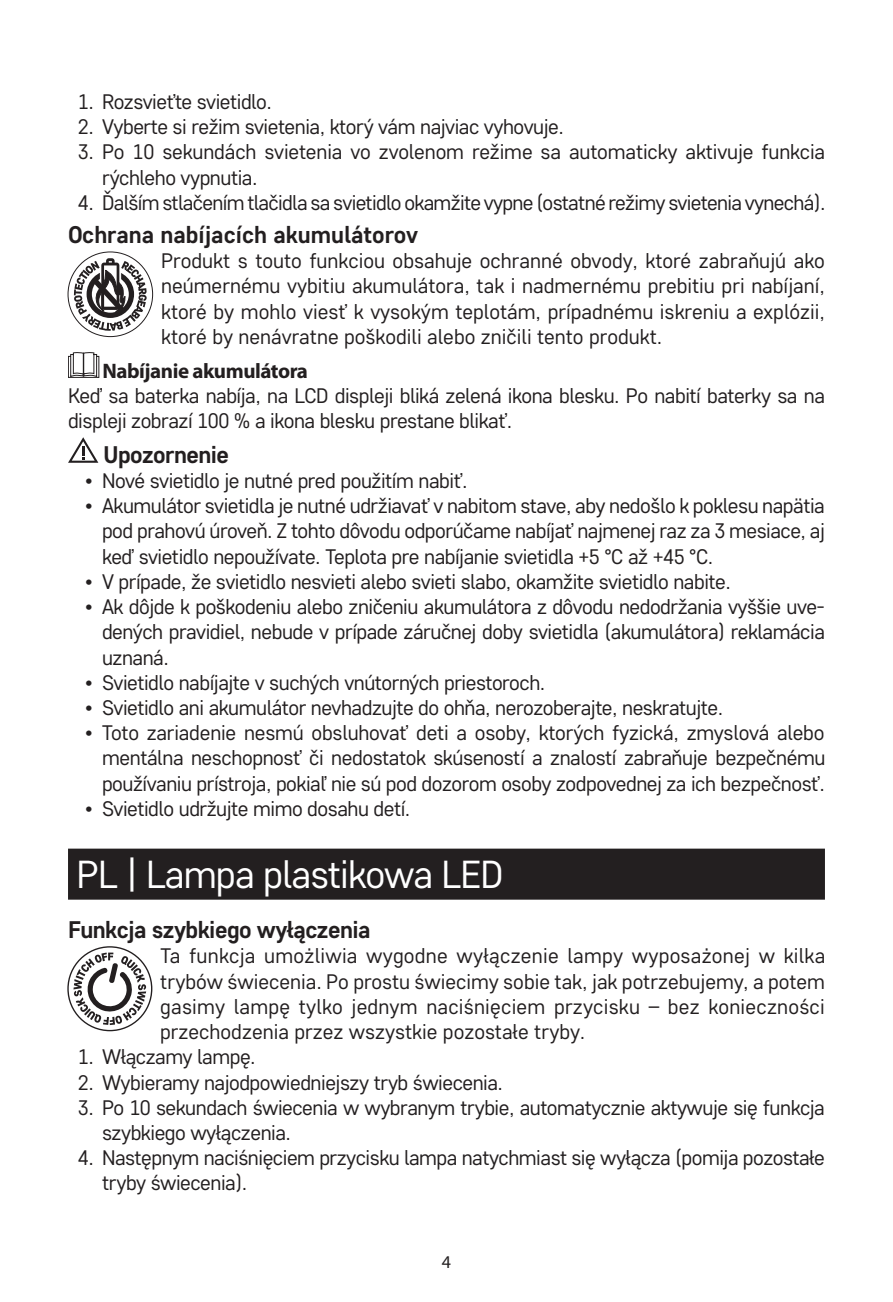
<style>
.page{position:relative;width:893px;height:1302px;background:#fff}
.page>*{position:absolute;margin:0;border:0;box-sizing:border-box;transform-origin:0 0}
.t1{font:39px "Core Sans D35";letter-spacing:-.02em;color:#fff}
.t2{font:700 24px "Core Sans D55";letter-spacing:-.02em;color:#231f20}
.t3{font:700 24px "Core Sans D55";color:#231f20}
.t4{font:21px/25.2px "Core Sans D35";letter-spacing:-.02em;color:#231f20;text-align:justify}
.t5{font:700 21px "Myriad Pro";letter-spacing:-.02em;color:#231f20}
.t6{font:18px "Myriad Pro";color:#231f20}
</style>
<div class="page">
<div style="left:68px;top:848px;width:757px;height:51px;background:#231f20"></div>
<svg style="left:68px;top:252px;width:85px;height:84px"></svg>
<svg style="left:74px;top:258px;width:73px;height:73px"></svg>
<svg style="left:68px;top:352px;width:31px;height:25px"></svg>
<svg style="left:68px;top:437px;width:30px;height:25px"></svg>
<svg style="left:68px;top:946px;width:84px;height:84px"></svg>
<svg style="left:73px;top:952px;width:73px;height:72px"></svg>
<p class="t4" style="left:78px;top:88px;width:196px">1. Rozsvieťte svietidlo.</p>
<p class="t4" style="left:78px;top:113px;width:487px">2. Vyberte si režim svietenia, ktorý vám najviac vyhovuje.</p>
<p class="t4" style="left:102px;top:139px;width:725px;text-indent:-24px">3. Po 10 sekundách svietenia vo zvolenom režime sa automaticky aktivuje funkcia rýchleho vypnutia.</p>
<p class="t4" style="left:78px;top:189px;width:749px">4. Ďalším stlačením tlačidla sa svietidlo okamžite vypne (ostatné režimy svietenia vynechá).</p>
<p class="t3" style="left:68px;top:219px;width:352px">Ochrana nabíjacích akumulátorov</p>
<p class="t4" style="left:161px;top:247px;width:665px">Produkt s touto funkciou obsahuje ochranné obvody, ktoré zabraňujú ako neúmernému vybitiu akumulátora, tak i nadmernému prebitiu pri nabíjaní, ktoré by mohlo viesť k vysokým teplotám, prípadnému iskreniu a explózii, ktoré by nenávratne poškodili alebo zničili tento produkt.</p>
<p class="t5" style="left:103px;top:357px;width:207px">Nabíjanie akumulátora</p>
<p class="t4" style="left:68px;top:382px;width:758px">Keď sa baterka nabíja, na LCD displeji bliká zelená ikona blesku. Po nabití baterky sa na displeji zobrazí 100 % a ikona blesku prestane blikať.</p>
<p class="t2" style="left:104px;top:438px;width:127px">Upozornenie</p>
<p class="t4" style="left:85px;top:467px;width:384px">• Nové svietidlo je nutné pred použitím nabiť.</p>
<p class="t4" style="left:102px;top:492px;width:724px;text-indent:-17px">• Akumulátor svietidla je nutné udržiavať v nabitom stave, aby nedošlo k poklesu napätia pod prahovú úroveň. Z tohto dôvodu odporúčame nabíjať najmenej raz za 3 mesiace, aj keď svietidlo nepoužívate. Teplota pre nabíjanie svietidla +5 °C až +45 °C.</p>
<p class="t4" style="left:85px;top:568px;width:647px">• V prípade, že svietidlo nesvieti alebo svieti slabo, okamžite svietidlo nabite.</p>
<p class="t4" style="left:102px;top:593px;width:724px;text-indent:-17px">• Ak dôjde k poškodeniu alebo zničeniu akumulátora z dôvodu nedodržania vyššie uve&shy;dených pravidiel, nebude v prípade záručnej doby svietidla (akumulátora) reklamácia uznaná.</p>
<p class="t4" style="left:85px;top:669px;width:462px">• Svietidlo nabíjajte v suchých vnútorných priestoroch.</p>
<p class="t4" style="left:85px;top:694px;width:640px">• Svietidlo ani akumulátor nevhadzujte do ohňa, nerozoberajte, neskratujte.</p>
<p class="t4" style="left:102px;top:719px;width:725px;text-indent:-17px">• Toto zariadenie nesmú obsluhovať deti a osoby, ktorých fyzická, zmyslová alebo mentálna neschopnosť či nedostatok skúseností a znalostí zabraňuje bezpečnému používaniu prístroja, pokiaľ nie sú pod dozorom osoby zodpovednej za ich bezpečnosť.</p>
<p class="t4" style="left:85px;top:795px;width:327px">• Svietidlo udržujte mimo dosahu detí.</p>
<h1 class="t1" style="left:77px;top:849px;width:429px">PL | Lampa plastikowa LED</h1>
<p class="t2" style="left:68px;top:914px;width:304px">Funkcja szybkiego wyłączenia</p>
<p class="t4" style="left:160px;top:942px;width:667px">Ta funkcja umożliwia wygodne wyłączenie lampy wyposażonej w kilka trybów świecenia. Po prostu świecimy sobie tak, jak potrzebujemy, a potem gasimy lampę tylko jednym naciśnięciem przycisku – bez konieczności przechodzenia przez wszystkie pozostałe tryby.</p>
<p class="t4" style="left:78px;top:1043px;width:179px">1. Włączamy lampę.</p>
<p class="t4" style="left:78px;top:1068px;width:427px">2. Wybieramy najodpowiedniejszy tryb świecenia.</p>
<p class="t4" style="left:102px;top:1093px;width:724px;text-indent:-24px">3. Po 10 sekundach świecenia w wybranym trybie, automatycznie aktywuje się funkcja szybkiego wyłączenia.</p>
<p class="t4" style="left:102px;top:1144px;width:724px;text-indent:-24px">4. Następnym naciśnięciem przycisku lampa natychmiast się wyłącza (pomija pozostałe tryby świecenia).</p>
<p class="t6" style="left:442px;top:1250px;width:11px">4</p>
</div>
